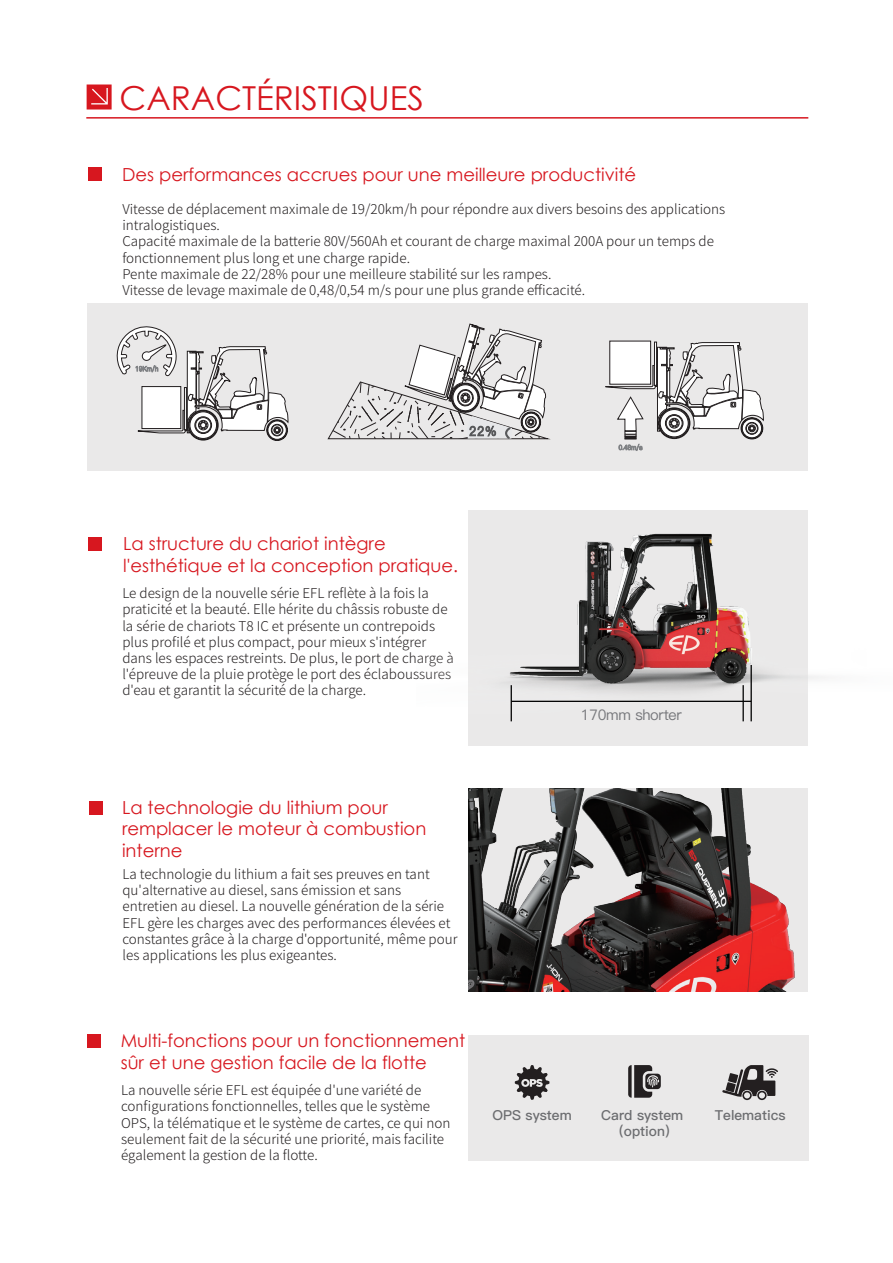
<style>
.page{position:relative;width:893px;height:1263px;background:#fff}
.page>*{position:absolute;margin:0;border:0;box-sizing:border-box;transform-origin:0 0}
.t1{font:33px "Century Gothic";color:#d7171f}
.t2{font:18px/21.6px "Century Gothic";color:#d7171f}
.t3{font:14.7px "Ping Fang SC Medium";letter-spacing:-.02em;color:#76777b}
.t4{font:13.8px/16.5px "Ping Fang SC Bold";color:#6c6d70;text-align:center}
.t5{font:300 13.5px/16.2px "Source Han Sans CN";color:#231f20}
</style>
<div class="page">
<div style="left:468px;top:1035px;width:341px;height:126px;background:#eae9e9"></div>
<div style="left:89px;top:167px;width:13px;height:14px;background:#d7171f"></div>
<div style="left:89px;top:537px;width:13px;height:13px;background:#d7171f"></div>
<hr style="left:86px;top:117px;width:722px;height:2px;background:#d7171f">
<svg style="left:87px;top:84px;width:25px;height:25px"></svg>
<div style="left:89px;top:801px;width:13px;height:13px;background:#d7171f"></div>
<div style="left:87px;top:1034px;width:14px;height:14px;background:#d7171f"></div>
<img style="left:468px;top:789px;width:340px;height:203px">
<svg style="left:515px;top:1065px;width:34px;height:35px"></svg>
<svg style="left:628px;top:1065px;width:33px;height:33px"></svg>
<svg style="left:722px;top:1065px;width:56px;height:35px"></svg>
<div style="left:87px;top:303px;width:721px;height:168px;background:#eae9e9"></div>
<svg style="left:116px;top:326px;width:172px;height:115px"></svg>
<div style="left:610px;top:341px;width:41px;height:43px;background:#807d7e"></div>
<svg style="left:605px;top:342px;width:158px;height:109px"></svg>
<div style="left:468px;top:510px;width:340px;height:236px;background:#eae9e9"></div>
<img style="left:510px;top:533px;width:316px;height:189px">
<svg style="left:714px;top:607px;width:36px;height:114px"></svg>
<hr style="left:511px;top:685px;width:1px;height:36px;background:#030303">
<hr style="left:742px;top:685px;width:2px;height:36px;background:#030303">
<hr style="left:750px;top:665px;width:2px;height:56px;background:#030303">
<hr style="left:511px;top:701px;width:240px;height:1px;background:#030303">
<svg style="left:328px;top:324px;width:220px;height:116px"></svg>
<h1 class="t1" style="left:120px;top:75px;width:306px">CARACTÉRISTIQUES</h1>
<h2 class="t2" style="left:122px;top:163px;width:516px">Des performances accrues pour une meilleure productivité</h2>
<p class="t5" style="left:122px;top:201px;width:604px">Vitesse de déplacement maximale de 19/20km/h pour répondre aux divers besoins des applications intralogistiques.<br>Capacité maximale de la batterie 80V/560Ah et courant de charge maximal 200A pour un temps de fonctionnement plus long et une charge rapide.<br>Pente maximale de 22/28% pour une meilleure stabilité sur les rampes.<br>Vitesse de levage maximale de 0,48/0,54 m/s pour une plus grande efficacité.</p>
<h2 class="t2" style="left:123px;top:532px;width:336px">La structure du chariot intègre l'esthétique et la conception pratique.</h2>
<p class="t5" style="left:122px;top:585px;width:333px">Le design de la nouvelle série EFL reflète à la fois la praticité et la beauté. Elle hérite du châssis robuste de la série de chariots T8 IC et présente un contrepoids plus profilé et plus compact, pour mieux s'intégrer dans les espaces restreints. De plus, le port de charge à l'épreuve de la pluie protège le port des éclaboussures d'eau et garantit la sécurité de la charge.</p>
<p class="t3" style="left:581px;top:706px;width:103px">170mm shorter</p>
<h2 class="t2" style="left:122px;top:796px;width:306px">La technologie du lithium pour remplacer le moteur à combustion interne</h2>
<p class="t5" style="left:122px;top:866px;width:337px">La technologie du lithium a fait ses preuves en tant qu'alternative au diesel, sans émission et sans entretien au diesel. La nouvelle génération de la série EFL gère les charges avec des performances élevées et constantes grâce à la charge d'opportunité, même pour les applications les plus exigeantes.</p>
<h2 class="t2" style="left:121px;top:1029px;width:346px">Multi-fonctions pour un fonctionnement sûr et une gestion facile de la flotte</h2>
<p class="t5" style="left:121px;top:1082px;width:331px">La nouvelle série EFL est équipée d'une variété de configurations fonctionnelles, telles que le système OPS, la télématique et le système de cartes, ce qui non seulement fait de la sécurité une priorité, mais facilite également la gestion de la flotte.</p>
<p class="t4" style="left:492px;top:1107px;width:81px">OPS system</p>
<p class="t4" style="left:601px;top:1107px;width:83px">Card system (option)</p>
<p class="t4" style="left:715px;top:1107px;width:72px">Telematics</p>
</div>
